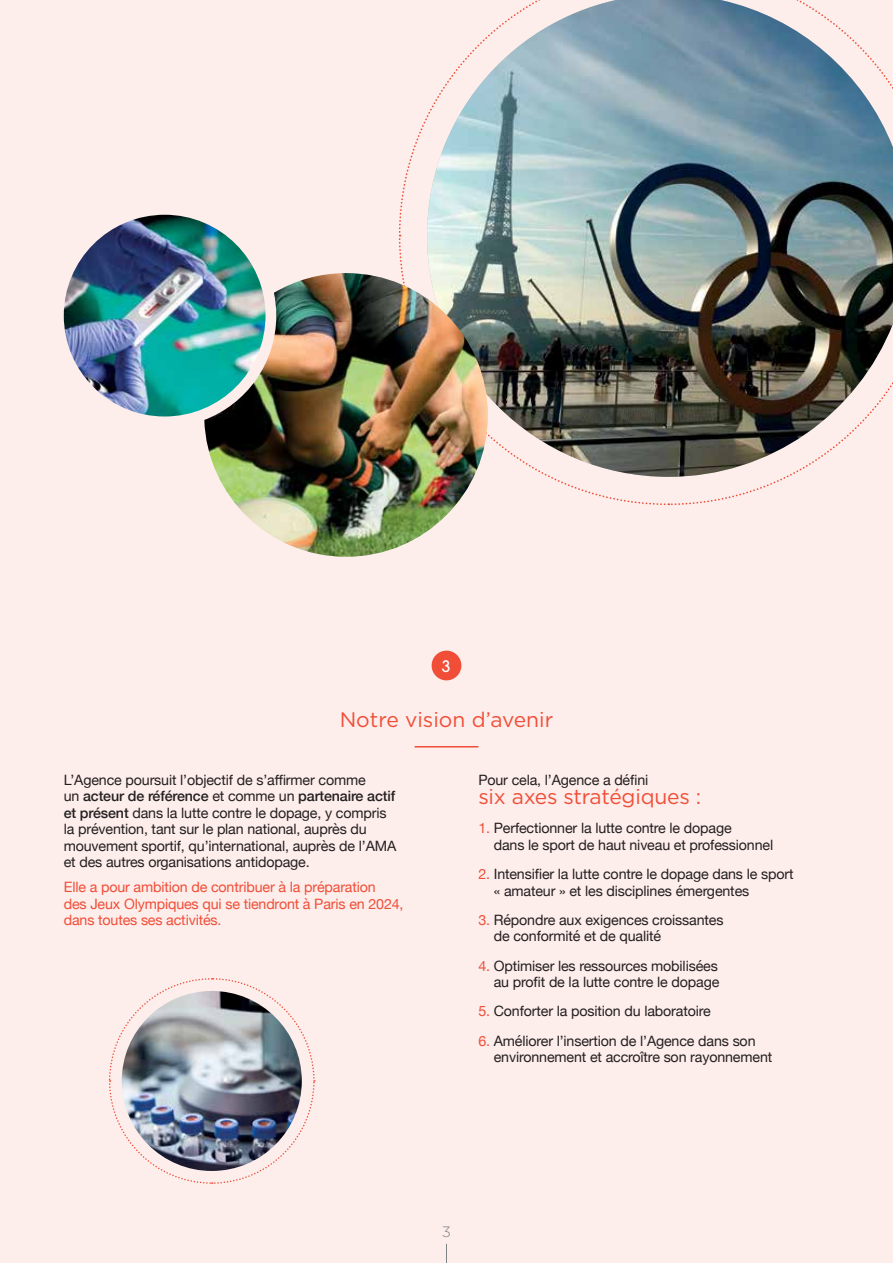
<style>
.page{position:relative;width:893px;height:1263px;background:#fdedeb}
.page>*{position:absolute;margin:0;border:0;box-sizing:border-box;transform-origin:0 0}
.t1{font:21px "Gotham";letter-spacing:-.01em;color:#f04e37}
.t2{font:500 15.75px "Avant Garde";color:#fff}
.t3{font:300 15px "Gotham";color:#808285}
.t4{font:14.25px/16.5px "Helvetica Neue";letter-spacing:-.01em;color:#231f20}
.t5{font:14.25px/16.5px "Helvetica Neue";letter-spacing:-.01em;color:#f04e37}
.s1{font-weight:500}
.s2{color:#f04e37}
</style>
<div class="page">
<img style="left:670px;top:236px;width:223px;height:269px">
<svg style="left:668px;top:0;width:225px;height:234px"></svg>
<svg style="left:398px;top:0;width:269px;height:236px"></svg>
<img style="left:398px;top:237px;width:270px;height:268px">
<img style="left:109px;top:978px;width:206px;height:206px">
<img style="left:204px;top:273px;width:284px;height:284px">
<img style="left:64px;top:215px;width:202px;height:201px;border-radius:101px">
<hr style="left:415px;top:746px;width:63px;height:1px;background:#f04e37">
<div style="left:432px;top:651px;width:29px;height:29px;background:#f04e37;border-radius:50%"></div>
<svg style="left:446px;top:1244px;width:1px;height:19px"></svg>
<p class="t2" style="left:442px;top:656px;width:10px">3</p>
<h1 class="t1" style="left:340px;top:706px;width:215px">Notre vision d’avenir</h1>
<p class="t4" style="left:64px;top:772px;width:334px">L’Agence poursuit l’objectif de s’affirmer comme<br>un <span class="s1">acteur de référence</span> et comme un <span class="s1">partenaire actif et présent</span> dans la lutte contre le dopage, y compris la prévention, tant sur le plan national, auprès du mouvement sportif, qu’international, auprès de l’AMA et des autres organisations antidopage.</p>
<p class="t5" style="left:64px;top:879px;width:341px">Elle a pour ambition de contribuer à la préparation<br>des Jeux Olympiques qui se tiendront à Paris en 2024, dans toutes ses activités.</p>
<p class="t4" style="left:478px;top:772px;width:171px">Pour cela, l’Agence a défini</p>
<h1 class="t1" style="left:478px;top:783px;width:224px">six axes stratégiques :</h1>
<p class="t4" style="left:494px;top:821px;width:281px;text-indent:-15px"><span class="s2">1.</span> Perfectionner la lutte contre le dopage<br>dans le sport de haut niveau et professionnel</p>
<p class="t4" style="left:494px;top:866px;width:301px;text-indent:-15px"><span class="s2">2.</span> Intensifier la lutte contre le dopage dans le sport « amateur » et les disciplines émergentes</p>
<p class="t4" style="left:494px;top:912px;width:231px;text-indent:-15px"><span class="s2">3.</span> Répondre aux exigences croissantes de conformité et de qualité</p>
<p class="t4" style="left:478px;top:958px;width:242px;text-align:right"><span class="s2">4.</span> Optimiser les ressources mobilisées au profit de la lutte contre le dopage</p>
<p class="t4" style="left:478px;top:1004px;width:234px"><span class="s2">5.</span> Conforter la position du laboratoire</p>
<p class="t4" style="left:494px;top:1033px;width:280px;text-indent:-15px"><span class="s2">6.</span> Améliorer l’insertion de l’Agence dans son environnement et accroître son rayonnement</p>
<p class="t3" style="left:442px;top:1223px;width:11px">3</p>
</div>
